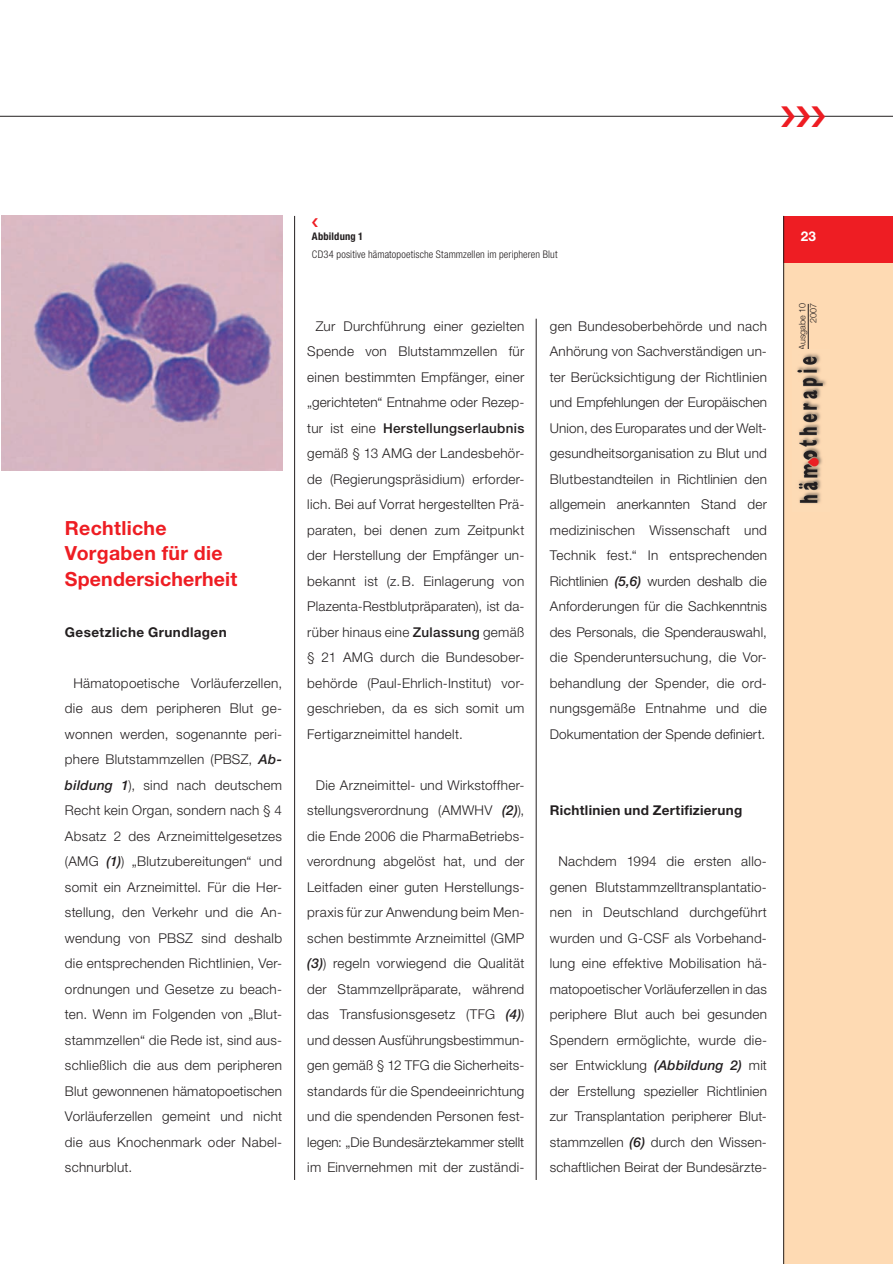
<style>
.page{position:relative;width:893px;height:1264px;background:#fff}
.page>*{position:absolute;margin:0;border:0;box-sizing:border-box;transform-origin:0 0}
.t1{font:700 19.5px/25.5px "Helvetica Neue";letter-spacing:.015em;color:#ee1d23}
.t2{font:300 13.5px/25.5px "Helvetica Neue";letter-spacing:.02em;color:#231f20;text-align:justify}
.t3{font:700 13.5px "Helvetica Neue";letter-spacing:.025em;color:#231f20}
.t4{font:700 13.5px "Helvetica Neue";color:#fff}
.t5{font:300 condensed 10.5px "Helvetica Neue";letter-spacing:.01em;color:#231f20}
.t6{font:700 condensed 10.5px "Helvetica Neue";letter-spacing:.015em;color:#231f20}
.t7{font:300 9px/10.8px "Helvetica Neue";color:#231f20;text-align:right}
.s1{font-weight:500;font-style:italic}
.s2{font-weight:500}
</style>
<div class="page">
<hr style="left:0;top:116px;width:893px;height:1px;background:#231f20">
<div style="left:784px;top:260px;width:109px;height:1004px;background:#fedab3"></div>
<div style="left:784px;top:216px;width:109px;height:47px;background:#ee1d23"></div>
<hr style="left:783px;top:216px;width:1px;height:1048px;background:#231f20">
<hr style="left:808px;top:304px;width:1px;height:46px;background:#231f20">
<img style="left:797px;top:353px;width:29px;height:151px">
<img style="left:1px;top:216px;width:281px;height:254px">
<hr style="left:294px;top:216px;width:1px;height:964px;background:#231f20">
<hr style="left:536px;top:319px;width:1px;height:861px;background:#231f20">
<svg style="left:781px;top:115px;width:44px;height:2px"></svg>
<h1 class="t1" style="left:65px;top:517px;width:174px">Rechtliche<br>Vorgaben für die<br>Spendersicherheit</h1>
<p class="t3" style="left:65px;top:627px;width:163px">Gesetzliche Grundlagen</p>
<p class="t2" style="left:65px;top:671px;width:219px;text-indent:9px">Hämatopoetische Vorläuferzellen, die aus dem peripheren Blut ge&shy;wonnen werden, sogenannte peri&shy;phere Blutstammzellen (PBSZ, <span class="s1">Ab&shy;bildung 1</span>), sind nach deutschem Recht kein Organ, sondern nach § 4<br>Absatz 2 des Arzneimittelgesetzes (AMG <span class="s1">(1)</span>) „Blutzubereitungen“ und somit ein Arzneimittel. Für die Her&shy;stellung, den Verkehr und die An&shy;wendung von PBSZ sind deshalb die entsprechenden Richtlinien, Ver&shy;ordnungen und Gesetze zu beach&shy;ten. Wenn im Folgenden von „Blut&shy;stammzellen“ die Rede ist, sind aus&shy;schließlich die aus dem peripheren Blut gewonnenen hämatopoetischen Vorläuferzellen gemeint und nicht die aus Knochenmark oder Nabel&shy;schnurblut.</p>
<p class="t6" style="left:312px;top:233px;width:53px">Abbildung 1</p>
<p class="t5" style="left:312px;top:251px;width:247px">CD34 positive hämatopoetische Stammzellen im peripheren Blut</p>
<p class="t2" style="left:307px;top:314px;width:219px;text-indent:9px">Zur Durchführung einer gezielten Spende von Blutstammzellen für einen bestimmten Empfänger, einer „gerichteten“ Entnahme oder Rezep&shy;tur ist eine <span class="s2">Herstellungserlaubnis </span>gemäß § 13 AMG der Landesbehör&shy;de (Regierungspräsidium) erforder&shy;lich. Bei auf Vorrat hergestellten Prä&shy;paraten, bei denen zum Zeitpunkt der Herstellung der Empfänger un&shy;bekannt ist (z.B. Einlagerung von Plazenta-Restblutpräparaten), ist da&shy;rüber hinaus eine <span class="s2">Zulassung</span> gemäß § 21 AMG durch die Bundesober&shy;behörde (Paul-Ehrlich-Institut) vor&shy;geschrieben, da es sich somit um Fertigarzneimittel handelt.</p>
<p class="t2" style="left:307px;top:773px;width:219px;text-indent:9px">Die Arzneimittel- und Wirkstoffher&shy;stellungsverordnung (AMWHV <span class="s1">(2)</span>), die Ende 2006 die PharmaBetriebs&shy;verordnung abgelöst hat, und der Leitfaden einer guten Herstellungs&shy;praxis für zur Anwendung beim Men&shy;schen bestimmte Arzneimittel (GMP <span class="s1">(3)</span>) regeln vorwiegend die Qualität der Stammzellpräparate, während das Transfusionsgesetz (TFG <span class="s1">(4)</span>) und dessen Ausführungsbestimmun&shy;gen gemäß § 12 TFG die Sicherheits&shy;standards für die Spendeeinrichtung und die spendenden Personen fest&shy;legen: „Die Bundesärztekammer stellt im Einvernehmen mit der zuständi-</p>
<p class="t2" style="left:550px;top:314px;width:219px">gen Bundesoberbehörde und nach Anhörung von Sachverständigen un&shy;ter Berücksichtigung der Richtlinien und Empfehlungen der Europäischen Union, des Europarates und der Welt&shy;gesundheitsorganisation zu Blut und Blutbestandteilen in Richtlinien den allgemein anerkannten Stand der medizinischen Wissenschaft und Technik fest.“ In entsprechenden Richtlinien <span class="s1">(5,6)</span> wurden deshalb die Anforderungen für die Sachkenntnis des Personals, die Spenderauswahl, die Spenderuntersuchung, die Vor&shy;behandlung der Spender, die ord&shy;nungsgemäße Entnahme und die Dokumentation der Spende definiert.</p>
<p class="t3" style="left:550px;top:805px;width:194px">Richtlinien und Zertifizierung</p>
<p class="t2" style="left:550px;top:850px;width:219px;text-indent:9px">Nachdem 1994 die ersten allo&shy;genen Blutstammzelltransplantatio&shy;nen in Deutschland durchgeführt wurden und G-CSF als Vorbehand&shy;lung eine effektive Mobilisation hä&shy;matopoetischer Vorläuferzellen in das periphere Blut auch bei gesunden Spendern ermöglichte, wurde die&shy;ser Entwicklung <span class="s1">(Abbildung 2)</span> mit der Erstellung spezieller Richtlinien zur Transplantation peripherer Blut&shy;stammzellen <span class="s1">(6)</span> durch den Wissen&shy;schaftlichen Beirat der Bundesärzte-</p>
<p class="t4" style="left:801px;top:232px;width:17px">23</p>
<p class="t7" style="left:798px;top:350px;width:48px;rotate:-90deg">Ausgabe 10<br>2007</p>
</div>
